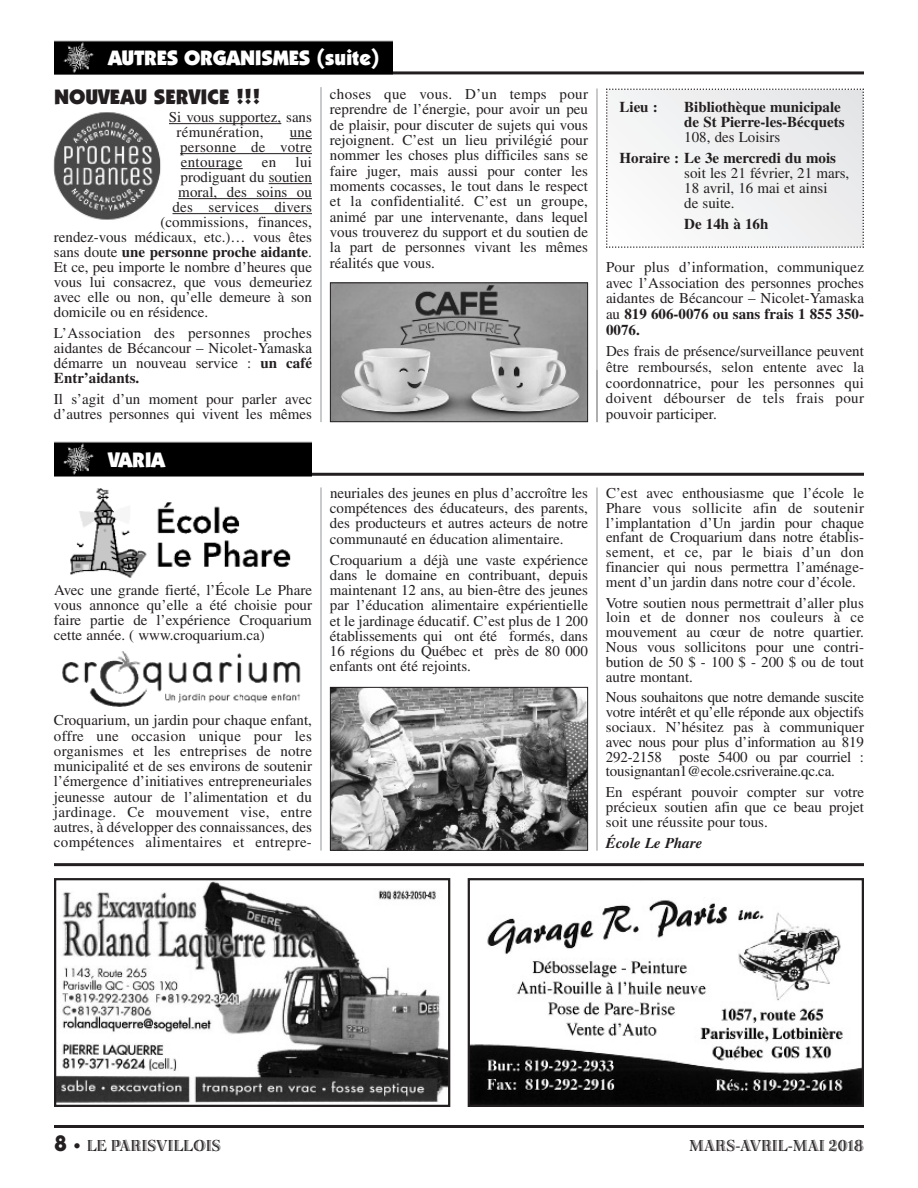
<style>
.page{position:relative;width:918px;height:1188px;background:#fff}
.page>*{position:absolute;margin:0;border:0;box-sizing:border-box;transform-origin:0 0}
.t1{font:900 21px "Itc Kabel";letter-spacing:-.015em;color:#fff}
.t2{font:900 21px "Itc Kabel";color:#231f20}
.t3{font:16.5px "Bertie Plain";color:#231f20}
.t4{font:15px/15.3px "Times";color:#231f20;text-align:justify}
.t5{font:700 15px/15px "Times";color:#231f20}
.t6{font:15px "Times";letter-spacing:.02em;color:#231f20}
.t7{font:italic 700 15px "Times";color:#231f20}
.s1{font-weight:400}
.s2{font-weight:700}
.s3{font-family:"Avant Garde";font-weight:700;font-size:21px}
.s4{font-family:"Frutiger";font-weight:900;font-style:italic;font-size:15px}
</style>
<div class="page">
<hr style="left:54px;top:1125px;width:810px;height:3px;background:#231f20">
<img style="left:57px;top:881px;width:390px;height:222px">
<div style="left:54px;top:878px;width:396px;height:229px;border:2px solid #231f20"></div>
<img style="left:471px;top:900px;width:390px;height:204px">
<div style="left:468px;top:878px;width:396px;height:229px;border:2px solid #231f20"></div>
<hr style="left:54px;top:863px;width:810px;height:3px;background:#231f20">
<hr style="left:54px;top:71px;width:810px;height:3px;background:#231f20">
<img style="left:54px;top:40px;width:338px;height:35px">
<hr style="left:169px;top:123px;width:112px;height:1px;background:#231f20">
<svg style="left:290px;top:138px;width:22px;height:1px"></svg>
<hr style="left:180px;top:153px;width:132px;height:1px;background:#231f20">
<hr style="left:181px;top:168px;width:62px;height:1px;background:#231f20">
<hr style="left:269px;top:183px;width:43px;height:1px;background:#231f20">
<hr style="left:178px;top:198px;width:134px;height:1px;background:#231f20">
<hr style="left:172px;top:213px;width:140px;height:1px;background:#231f20">
<img style="left:332px;top:284px;width:254px;height:136px">
<div style="left:330px;top:282px;width:258px;height:140px;border:1px solid #231f20"></div>
<hr style="left:321px;top:87px;width:1px;height:335px;background:#939598">
<hr style="left:597px;top:88px;width:1px;height:334px;background:#939598">
<img style="left:332px;top:689px;width:254px;height:160px">
<div style="left:330px;top:687px;width:258px;height:164px;border:1px solid #231f20"></div>
<hr style="left:54px;top:473px;width:810px;height:3px;background:#231f20">
<img style="left:54px;top:441px;width:258px;height:36px">
<hr style="left:321px;top:487px;width:1px;height:364px;background:#939598">
<hr style="left:597px;top:487px;width:1px;height:364px;background:#939598">
<img style="left:62px;top:651px;width:239px;height:56px">
<img style="left:53px;top:112px;width:118px;height:108px">
<svg style="left:606px;top:88px;width:258px;height:160px"></svg>
<img style="left:70px;top:488px;width:221px;height:90px">
<h1 class="t1" style="left:108px;top:50px;width:273px">AUTRES ORGANISMES (suite)</h1>
<h1 class="t2" style="left:54px;top:89px;width:208px">NOUVEAU SERVICE !!!</h1>
<p class="t4" style="left:176px;top:111px;width:137px;text-indent:-7px">Si vous supportez, sans rémunération,</p>
<p class="t4" style="left:330px;top:88px;width:260px">choses que vous. D’un temps pour reprendre de l’énergie, pour avoir un peu de plaisir, pour discuter de sujets qui vous rejoignent. C’est un lieu privilégié pour nommer les choses plus difficiles sans se faire juger, mais aussi pour conter les moments cocasses, le tout dans le respect et la confidentialité. C’est un groupe, animé par une intervenante, dans lequel vous trouverez du support et du soutien de la part de personnes vivant les mêmes réalités que vous.</p>
<p class="t4" style="left:180px;top:126px;width:133px;text-indent:110px">une personne de votre entourage</p>
<p class="t4" style="left:262px;top:156px;width:16px">en</p>
<p class="t4" style="left:296px;top:156px;width:18px">lui</p>
<p class="t4" style="left:181px;top:171px;width:133px">prodiguant du soutien</p>
<p class="t4" style="left:178px;top:186px;width:135px">moral, des soins ou</p>
<p class="t6" style="left:172px;top:202px;width:141px">des services divers</p>
<p class="t4" style="left:160px;top:216px;width:153px">(commissions, finances,</p>
<p class="t4" style="left:54px;top:231px;width:260px">rendez-vous médicaux, etc.)… vous êtes</p>
<p class="t5" style="left:54px;top:246px;width:259px"><span class="s1">sans doute</span> une personne proche aidante<span class="s1">.</span></p>
<p class="t4" style="left:54px;top:261px;width:260px">Et ce, peu importe le nombre d’heures que</p>
<p class="t4" style="left:54px;top:276px;width:260px">vous lui consacrez, que vous demeuriez</p>
<p class="t4" style="left:54px;top:291px;width:259px">avec elle ou non, qu’elle demeure à son</p>
<p class="t4" style="left:54px;top:306px;width:156px">domicile ou en résidence.</p>
<p class="t4" style="left:54px;top:327px;width:260px">L’Association des personnes proches aidantes de Bécancour – Nicolet-Yamaska démarre un nouveau service : <span class="s2">un café Entr’aidants.</span></p>
<p class="t4" style="left:54px;top:393px;width:260px">Il s’agit d’un moment pour parler avec d’autres personnes qui vivent les mêmes</p>
<h1 class="t1" style="left:108px;top:452px;width:59px">VARIA</h1>
<p class="t4" style="left:54px;top:583px;width:260px">Avec une grande fierté, l’École Le Phare vous annonce qu’elle a été choisie pour faire partie de l’expérience Croquarium cette année. ( www.croquarium.ca)</p>
<p class="t4" style="left:54px;top:714px;width:260px">Croquarium, un jardin pour chaque enfant, offre une occasion unique pour les organismes et les entreprises de notre municipalité et de ses environs de soutenir l’émergence d’initiatives entrepreneuriales jeunesse autour de l’alimentation et du jardinage. Ce mouvement vise, entre autres, à développer des connaissances, des compétences alimentaires et entrepre-</p>
<p class="t4" style="left:330px;top:487px;width:260px">neuriales des jeunes en plus d’accroître les compétences des éducateurs, des parents, des producteurs et autres acteurs de notre communauté en éducation alimentaire.</p>
<p class="t4" style="left:330px;top:554px;width:260px">Croquarium a déjà une vaste expérience dans le domaine en contribuant, depuis maintenant 12 ans, au bien-être des jeunes par l’éducation alimentaire expérientielle et le jardinage éducatif. C’est plus de 1 200 établissements qui ont été formés, dans 16 régions du Québec et près de 80 000 enfants ont été rejoints.</p>
<p class="t5" style="left:620px;top:101px;width:40px">Lieu :</p>
<p class="t5" style="left:684px;top:101px;width:162px">Bibliothèque municipale de St Pierre-les-Bécquets</p>
<p class="t4" style="left:684px;top:131px;width:98px">108, des Loisirs</p>
<p class="t5" style="left:620px;top:152px;width:218px">Horaire : Le 3e mercredi du mois</p>
<p class="t4" style="left:684px;top:167px;width:166px;text-align:left">soit les 21 février, 21 mars,<br>18 avril, 16 mai et ainsi<br>de suite.</p>
<p class="t5" style="left:684px;top:218px;width:86px">De 14h à 16h</p>
<p class="t4" style="left:606px;top:261px;width:260px">Pour plus d’information, communiquez avec l’Association des personnes proches aidantes de Bécancour – Nicolet-Yamaska au <span class="s2">819 606-0076 ou sans frais 1 855 350- 0076.</span></p>
<p class="t4" style="left:606px;top:345px;width:260px">Des frais de présence/surveillance peuvent être remboursés, selon entente avec la coordonnatrice, pour les personnes qui doivent débourser de tels frais pour pouvoir participer.</p>
<p class="t4" style="left:606px;top:487px;width:260px;line-height:14.9px">C’est avec enthousiasme que l’école le Phare vous sollicite afin de soutenir l’implantation d’Un jardin pour chaque enfant de Croquarium dans notre établis&shy;sement, et ce, par le biais d’un don financier qui nous permettra l’aménage&shy;ment d’un jardin dans notre cour d’école.</p>
<p class="t4" style="left:606px;top:597px;width:260px;line-height:14.9px">Votre soutien nous permettrait d’aller plus loin et de donner nos couleurs à ce mouvement au cœur de notre quartier.<br>Nous vous sollicitons pour une contri&shy;bution de 50 $ - 100 $ - 200 $ ou de tout autre montant.</p>
<p class="t4" style="left:606px;top:691px;width:260px;line-height:14.9px">Nous souhaitons que notre demande suscite votre intérêt et qu’elle réponde aux objectifs sociaux. N’hésitez pas à communiquer avec nous pour plus d’information au 819<br>292-2158 poste 5400 ou par courriel : tousignantan1@ecole.csriveraine.qc.ca.</p>
<p class="t4" style="left:606px;top:786px;width:260px;line-height:14.9px">En espérant pouvoir compter sur votre précieux soutien afin que ce beau projet soit une réussite pour tous.</p>
<p class="t7" style="left:606px;top:837px;width:98px">École Le Phare</p>
<p class="t3" style="left:54px;top:1140px;width:168px"><span class="s3">8</span> <span class="s4">•</span> LE PARISVILLOIS</p>
<p class="t3" style="left:689px;top:1140px;width:176px">MARS-AVRIL-MAI 2018</p>
</div>
